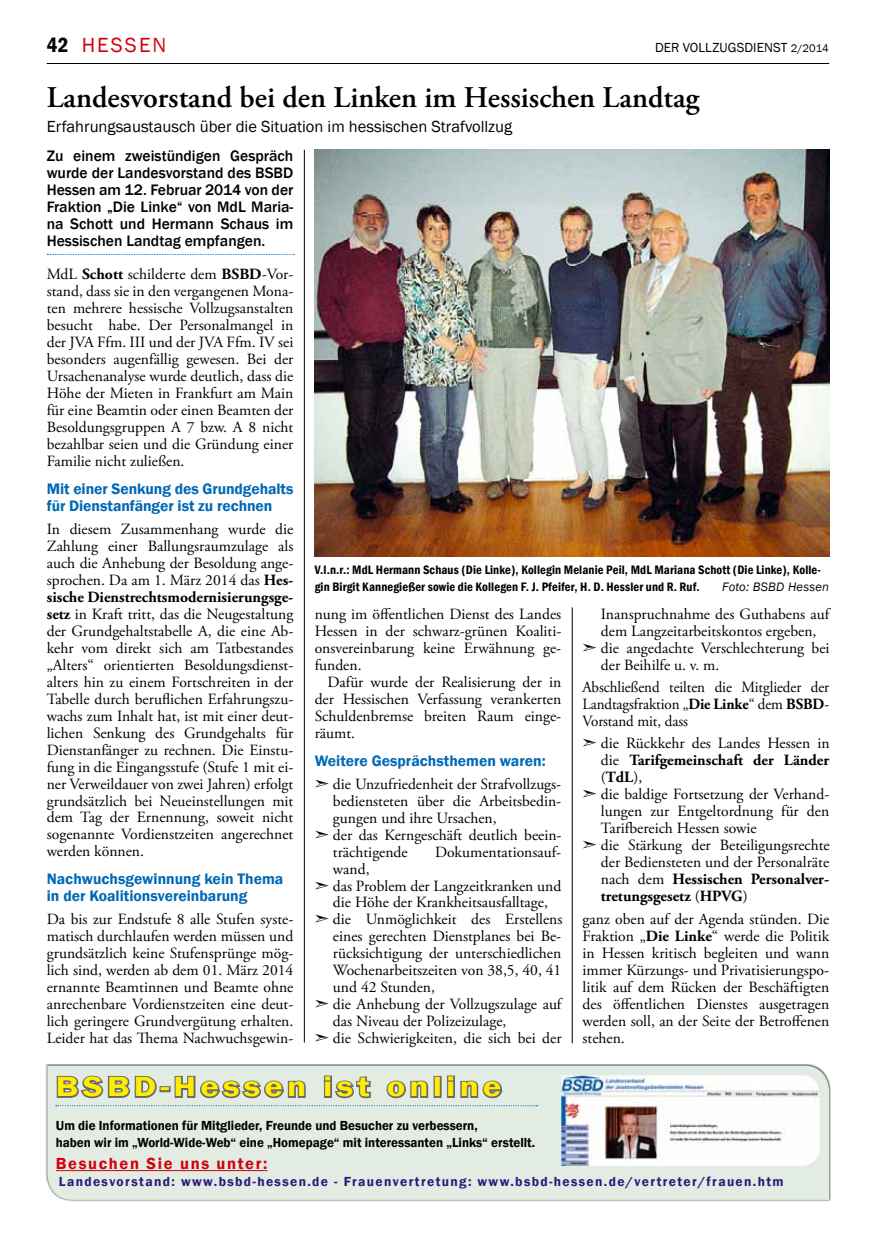
<style>
.page{position:relative;width:876px;height:1251px;background:#fff}
.page>*{position:absolute;margin:0;border:0;box-sizing:border-box;transform-origin:0 0}
.t1{font:600 30px "Adobe Garamond Pro";color:#000}
.t2{font:600 28.5px "Franklin Gothic";letter-spacing:.12em;color:#ffed00;scale:1.22 1}
.t3{font:21px "Franklin Gothic";letter-spacing:.1em;color:#d1010e}
.t4{font:16.5px "Franklin Gothic";color:#000}
.t5{font:600 16.5px "Franklin Gothic";letter-spacing:.1em;color:#d1010e}
.t6{font:15.6px/17px "Adobe Garamond Pro";color:#000;text-align:justify}
.t7{font:500 15.6px/17px "Franklin Gothic";color:#000;text-align:justify}
.t8{font:600 15.6px/17px "Franklin Gothic";letter-spacing:-.005em;color:#0068b5}
.t9{font:15.6px/17px "Adobe Garamond Pro";color:#000;text-align:justify;scale:.96 1}
.t10{font:700 15.6px "Adobe Garamond Pro";color:#000}
.t11{font:600 13.5px/17px "Franklin Gothic";color:#000;scale:.96 1}
.t12{font:600 13.5px "Franklin Gothic";letter-spacing:.1em;color:#2b197e}
.t13{font:13.5px "Franklin Gothic";letter-spacing:.005em;color:#000}
.t14{font:600 condensed 12.6px/17px "Franklin Gothic";letter-spacing:.01em;color:#000}
.t15{font:italic 12.6px "Franklin Gothic";letter-spacing:.02em;color:#000}
.s1{font-weight:600;font-stretch:condensed;color:#000}
.s2{font-size:11.25px}
.s3{font-weight:700}
.s4{font-weight:400}
.s5{font-family:"Franklin Gothic";font-weight:600;color:#0068b5}
</style>
<div class="page">
<hr style="left:47px;top:63px;width:782px;height:1px;background:#000">
<hr style="left:572px;top:607px;width:1px;height:436px;background:#000">
<hr style="left:304px;top:150px;width:1px;height:892px;background:#000">
<svg style="left:47px;top:254px;width:247px;height:1px"></svg>
<div style="left:45px;top:1063px;width:786px;height:138px;background:#000;opacity:.75"></div>
<div style="left:47px;top:1065px;width:782px;height:134px;background:#e2ece3"></div>
<hr style="left:56px;top:1169px;width:211px;height:1px;background:#d1010e">
<img style="left:315px;top:150px;width:514px;height:406px">
<img style="left:561px;top:1075px;width:259px;height:90px">
<svg style="left:55px;top:1073px;width:483px;height:32px;background:#bcc2be"></svg>
<p class="t3" style="left:47px;top:32px;width:121px"><span class="s1">42</span> HESSEN</p>
<p class="t13" style="left:655px;top:40px;width:175px">DER VOLLZUGSDIENST <span class="s2">2/2014</span></p>
<p class="t1" style="left:47px;top:80px;width:654px">Landesvorstand bei den Linken im Hessischen Landtag</p>
<p class="t4" style="left:47px;top:116px;width:467px">Erfahrungsaustausch über die Situation im hessischen Strafvollzug</p>
<p class="t7" style="left:47px;top:147px;width:248px">Zu einem zweistündigen Gespräch wurde der Landesvorstand des BSBD Hessen am 12. Februar 2014 von der Fraktion „Die Linke“ von MdL Maria&shy;na Schott und Hermann Schaus im Hessischen Landtag empfangen.</p>
<p class="t6" style="left:47px;top:266px;width:248px">MdL <span class="s3">Schott</span> schilderte dem <span class="s3">BSBD</span>-Vor&shy;stand, dass sie in den vergangenen Mona&shy;ten mehrere hessische Vollzugsanstalten besucht habe. Der Personalmangel in der JVA Ffm. III und der JVA Ffm. IV sei besonders augenfällig gewesen. Bei der Ursachenanalyse wurde deutlich, dass die Höhe der Mieten in Frankfurt am Main für eine Beamtin oder einen Beamten der Besoldungsgruppen A 7 bzw. A 8 nicht bezahlbar seien und die Gründung einer Familie nicht zuließen.</p>
<p class="t8" style="left:47px;top:480px;width:248px">Mit einer Senkung des Grundgehalts für Dienstanfänger ist zu rechnen</p>
<p class="t6" style="left:47px;top:521px;width:248px">In diesem Zusammenhang wurde die Zahlung einer Ballungsraumzulage als auch die Anhebung der Besoldung ange&shy;sprochen. Da am 1. März 2014 das <span class="s3">Hes&shy;sische Dienstrechtsmodernisierungsge&shy;setz</span> in Kraft tritt, das die Neugestaltung der Grundgehaltstabelle A, die eine Ab&shy;kehr vom direkt sich am Tatbestandes „Alters“ orientierten Besoldungsdienst&shy;alters hin zu einem Fortschreiten in der Tabelle durch beruflichen Erfahrungszu&shy;wachs zum Inhalt hat, ist mit einer deut&shy;lichen Senkung des Grundgehalts für Dienstanfänger zu rechnen. Die Einstu&shy;fung in die Eingangsstufe (Stufe 1 mit ei&shy;ner Verweildauer von zwei Jahren) erfolgt grundsätzlich bei Neueinstellungen mit dem Tag der Ernennung, soweit nicht sogenannte Vordienstzeiten angerechnet werden können.</p>
<p class="t8" style="left:47px;top:870px;width:238px">Nachwuchsgewinnung kein Thema in der Koalitionsvereinbarung</p>
<p class="t6" style="left:47px;top:911px;width:248px">Da bis zur Endstufe 8 alle Stufen syste&shy;matisch durchlaufen werden müssen und grundsätzlich keine Stufensprünge mög&shy;lich sind, werden ab dem 01. März 2014 ernannte Beamtinnen und Beamte ohne anrechenbare Vordienstzeiten eine deut&shy;lich geringere Grundvergütung erhalten.<br>Leider hat das Thema Nachwuchsgewin-</p>
<p class="t14" style="left:315px;top:561px;width:508px">V.l.n.r.: MdL Hermann Schaus (Die Linke), Kollegin Melanie Peil, MdL Mariana Schott (Die Linke), Kolle&shy;gin Birgit Kannegießer sowie die Kollegen F. J. Pfeifer, H. D. Hessler und R. Ruf.</p>
<p class="t15" style="left:722px;top:578px;width:108px">Foto: BSBD Hessen</p>
<p class="t6" style="left:601px;top:605px;width:230px">Inanspruchnahme des Guthabens auf</p>
<p class="t6" style="left:601px;top:622px;width:217px">dem Langzeitarbeitskontos ergeben,</p>
<p class="t6" style="left:583px;top:639px;width:248px">➣ die angedachte Verschlechterung bei</p>
<p class="t6" style="left:601px;top:656px;width:120px">der Beihilfe u. v. m.</p>
<p class="t9" style="left:583px;top:679px;width:258px">Abschließend teilten die Mitglieder der Landtagsfraktion „<span class="s3">Die Linke</span>“ dem <span class="s3">BSBD</span>-Vorstand mit, dass</p>
<p class="t6" style="left:583px;top:735px;width:248px">➣ die Rückkehr des Landes Hessen in</p>
<p class="t10" style="left:601px;top:751px;width:230px"><span class="s4">die</span> Tarifgemeinschaft der Länder</p>
<p class="t6" style="left:601px;top:769px;width:43px">(<span class="s3">TdL</span>),</p>
<p class="t6" style="left:583px;top:786px;width:248px">➣ die baldige Fortsetzung der Verhand-</p>
<p class="t6" style="left:601px;top:803px;width:230px">lungen zur Entgeltordnung für den</p>
<p class="t6" style="left:601px;top:820px;width:157px">Tarifbereich Hessen sowie</p>
<p class="t6" style="left:583px;top:837px;width:249px">➣ die Stärkung der Beteiligungsrechte</p>
<p class="t6" style="left:601px;top:854px;width:230px">der Bediensteten und der Personalräte</p>
<p class="t10" style="left:601px;top:870px;width:230px"><span class="s4">nach dem</span> Hessischen Personalver-</p>
<p class="t10" style="left:601px;top:886px;width:148px">tretungsgesetz <span class="s4">(</span>HPVG<span class="s4">)</span></p>
<p class="t6" style="left:583px;top:911px;width:248px">ganz oben auf der Agenda stünden. Die Fraktion „<span class="s3">Die Linke</span>“ werde die Politik in Hessen kritisch begleiten und wann immer Kürzungs- und Privatisierungspo&shy;litik auf dem Rücken der Beschäftigten des öffentlichen Dienstes ausgetragen werden soll, an der Seite der Betroffenen stehen.</p>
<p class="t6" style="left:315px;top:606px;width:248px">nung im öffentlichen Dienst des Landes</p>
<p class="t6" style="left:315px;top:623px;width:248px">Hessen in der schwarz-grünen Koaliti-</p>
<p class="t6" style="left:315px;top:640px;width:248px">onsvereinbarung keine Erwähnung ge-</p>
<p class="t6" style="left:315px;top:657px;width:48px">funden.</p>
<p class="t6" style="left:327px;top:674px;width:235px">Dafür wurde der Realisierung der in</p>
<p class="t6" style="left:315px;top:690px;width:248px">der Hessischen Verfassung verankerten</p>
<p class="t6" style="left:315px;top:707px;width:248px">Schuldenbremse breiten Raum einge-</p>
<p class="t6" style="left:315px;top:724px;width:42px">räumt.</p>
<p class="t6" style="left:315px;top:749px;width:248px;line-height:23px"><span class="s5">Weitere Gesprächsthemen waren: </span>➣ die Unzufriedenheit der Strafvollzugs-</p>
<p class="t6" style="left:333px;top:792px;width:230px">bediensteten über die Arbeitsbedin-</p>
<p class="t6" style="left:333px;top:809px;width:165px">gungen und ihre Ursachen,</p>
<p class="t6" style="left:315px;top:826px;width:248px">➣ der das Kerngeschäft deutlich beein-</p>
<p class="t6" style="left:333px;top:843px;width:76px">trächtigende</p>
<p class="t6" style="left:435px;top:843px;width:128px">Dokumentationsauf-</p>
<p class="t6" style="left:333px;top:860px;width:38px">wand,</p>
<p class="t6" style="left:315px;top:877px;width:248px">➣ das Problem der Langzeitkranken und</p>
<p class="t6" style="left:333px;top:894px;width:216px">die Höhe der Krankheitsausfalltage,</p>
<p class="t6" style="left:315px;top:911px;width:249px">➣ die Unmöglichkeit des Erstellens</p>
<p class="t6" style="left:333px;top:928px;width:230px">eines gerechten Dienstplanes bei Be-</p>
<p class="t6" style="left:333px;top:945px;width:230px">rücksichtigung der unterschiedlichen</p>
<p class="t6" style="left:333px;top:962px;width:230px">Wochenarbeitszeiten von 38,5, 40, 41</p>
<p class="t6" style="left:333px;top:979px;width:103px">und 42 Stunden,</p>
<p class="t6" style="left:315px;top:996px;width:248px">➣ die Anhebung der Vollzugszulage auf</p>
<p class="t6" style="left:333px;top:1013px;width:175px">das Niveau der Polizeizulage,</p>
<p class="t6" style="left:315px;top:1030px;width:248px">➣ die Schwierigkeiten, die sich bei der</p>
<p class="t2" style="left:56px;top:1069px;width:367px">BSBD-Hessen ist online</p>
<p class="t11" style="left:56px;top:1116px;width:501px">Um die Informationen für Mitglieder, Freunde und Besucher zu verbessern,<br>haben wir im „World-Wide-Web“ eine „Homepage“ mit interessanten „Links“ erstellt.</p>
<p class="t5" style="left:56px;top:1153px;width:213px">Besuchen Sie uns unter:</p>
<p class="t12" style="left:59px;top:1173px;width:726px">Landesvorstand: www.bsbd-hessen.de - Frauenvertretung: www.bsbd-hessen.de/vertreter/frauen.htm</p>
</div>
